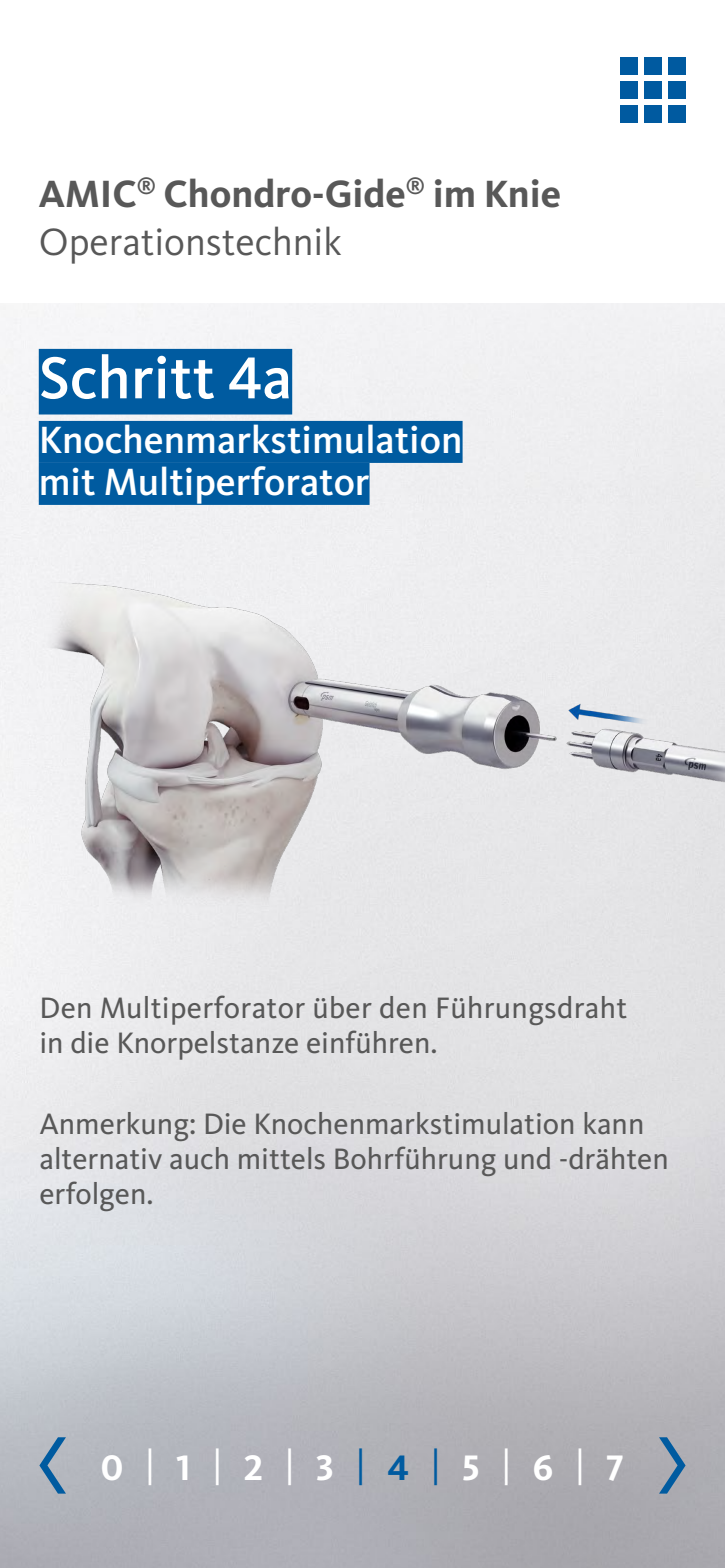
<style>
.page{position:relative;width:725px;height:1568px;background:#fff}
.page>*{position:absolute;margin:0;border:0;box-sizing:border-box;transform-origin:0 0}
.t1{font:500 61.25px "Kievit Pro";color:#fff}
.t2{font:700 39.38px/48.1px "Kievit Pro";color:#585858}
.t3{font:500 39.38px/42px "Kievit Pro";color:#fff}
.t4{font:700 36.75px "Kievit OT";color:#fff}
.t5{font:30.62px/35px "Kievit Pro";color:#585858}
.s1{font-weight:400}
.s2{font-weight:400;color:#005ba0}
.s3{color:#005ba0}
</style>
<div class="page">
<img style="left:0;top:303px;width:724px;height:1265px">
<div style="left:620px;top:106px;width:17px;height:17px;background:#005aa0"></div>
<div style="left:644px;top:106px;width:17px;height:17px;background:#005aa0"></div>
<div style="left:668px;top:106px;width:17px;height:17px;background:#005aa0"></div>
<div style="left:620px;top:82px;width:17px;height:17px;background:#005aa0"></div>
<div style="left:644px;top:82px;width:17px;height:17px;background:#005aa0"></div>
<div style="left:668px;top:82px;width:17px;height:17px;background:#005aa0"></div>
<div style="left:620px;top:57px;width:18px;height:18px;background:#005aa0"></div>
<div style="left:644px;top:57px;width:17px;height:18px;background:#005aa0"></div>
<div style="left:668px;top:57px;width:17px;height:18px;background:#005aa0"></div>
<div style="left:39px;top:349px;width:253px;height:66px;background:#005ba0"></div>
<div style="left:39px;top:421px;width:423px;height:42px;background:#005ba0"></div>
<div style="left:39px;top:463px;width:330px;height:42px;background:#005ba0"></div>
<svg style="left:39px;top:1437px;width:27px;height:57px;background:#809db6"></svg>
<svg style="left:659px;top:1437px;width:26px;height:57px"></svg>
<img style="left:9px;top:525px;width:715px;height:420px">
<p class="t2" style="left:38px;top:169px;width:524px">AMIC<sup>®</sup> Chondro-Gide<sup>®</sup> im Knie<br><span class="s1">Operationstechnik</span></p>
<h1 class="t1" style="left:39px;top:341px;width:255px">Schritt 4a</h1>
<p class="t3" style="left:39px;top:419px;width:425px">Knochenmarkstimulation mit Multiperforator</p>
<p class="t5" style="left:39px;top:990px;width:589px">Den Multiperforator über den Führungsdraht in die Knorpelstanze einführen.</p>
<p class="t5" style="left:39px;top:1106px;width:631px">Anmerkung: Die Knochenmarkstimulation kann alternativ auch mittels Bohrführung und -drähten erfolgen.</p>
<p class="t4" style="left:101px;top:1446px;width:525px">0 <span class="s1">|</span> 1 <span class="s1">|</span> 2 <span class="s1">|</span> 3 <span class="s2">|</span> <span class="s3">4</span> <span class="s2">|</span> 5 <span class="s1">|</span> 6 <span class="s1">|</span> 7</p>
</div>
